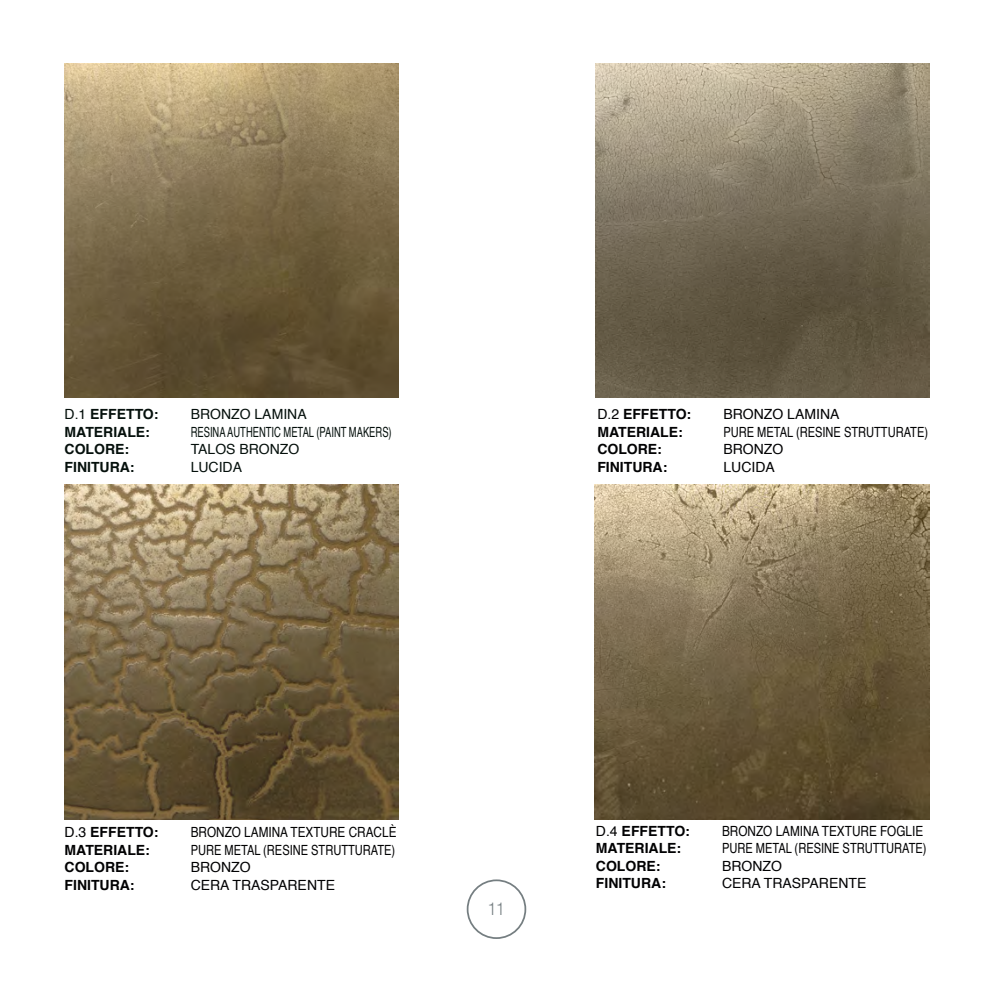
<style>
.page{position:relative;width:993px;height:993px;background:#fff}
.page>*{position:absolute;margin:0;border:0;box-sizing:border-box;transform-origin:0 0}
.t1{font:300 condensed 17.5px "Helvetica Neue LT Std";color:#757e81}
.t2{font:700 14px "Helvetica";color:#020203}
.t3{font:14px "Helvetica";color:#020203;scale:.79 1}
.t4{font:14px "Helvetica";color:#020203}
.t5{font:14px "Helvetica";color:#020203;scale:.84 1}
.t6{font:700 14px "Helvetica";color:#05100c}
.t7{font:14px "Helvetica";color:#05100c;scale:.67 1}
.t8{font:14px "Helvetica";color:#05100c}
.s1{font-weight:400}
</style>
<div class="page">
<div style="left:466px;top:879px;width:60px;height:59px;border:2px solid #757e81;border-radius:50%"></div>
<img style="left:595px;top:63px;width:334px;height:334px">
<img style="left:64px;top:484px;width:334px;height:335px">
<img style="left:65px;top:63px;width:333px;height:334px">
<svg style="left:64px;top:396px;width:95px;height:2px"></svg>
<svg style="left:187px;top:389px;width:207px;height:9px;background:#5a4a2c"></svg>
<img style="left:594px;top:484px;width:335px;height:335px">
<p class="t6" style="left:65px;top:402px;width:95px"><span class="s1">D.1</span> EFFETTO:</p>
<p class="t8" style="left:191px;top:403px;width:117px">BRONZO LAMINA</p>
<p class="t6" style="left:65px;top:420px;width:87px">MATERIALE:</p>
<p class="t7" style="left:191px;top:420px;width:301px">RESINA AUTHENTIC METAL (PAINT MAKERS)</p>
<p class="t6" style="left:65px;top:437px;width:66px">COLORE:</p>
<p class="t8" style="left:191px;top:438px;width:110px">TALOS BRONZO</p>
<p class="t6" style="left:65px;top:455px;width:71px">FINITURA:</p>
<p class="t8" style="left:191px;top:455px;width:53px">LUCIDA</p>
<p class="t2" style="left:597px;top:402px;width:95px"><span class="s1">D.2</span> EFFETTO:</p>
<p class="t4" style="left:723px;top:403px;width:117px">BRONZO LAMINA</p>
<p class="t2" style="left:597px;top:420px;width:87px">MATERIALE:</p>
<p class="t3" style="left:723px;top:420px;width:260px">PURE METAL (RESINE STRUTTURATE)</p>
<p class="t2" style="left:597px;top:437px;width:66px">COLORE:</p>
<p class="t4" style="left:723px;top:438px;width:61px">BRONZO</p>
<p class="t2" style="left:597px;top:455px;width:71px">FINITURA:</p>
<p class="t4" style="left:723px;top:455px;width:53px">LUCIDA</p>
<p class="t2" style="left:65px;top:820px;width:95px"><span class="s1">D.3</span> EFFETTO:</p>
<p class="t5" style="left:191px;top:821px;width:246px">BRONZO LAMINA TEXTURE CRACLÈ</p>
<p class="t2" style="left:65px;top:838px;width:87px">MATERIALE:</p>
<p class="t3" style="left:191px;top:838px;width:260px">PURE METAL (RESINE STRUTTURATE)</p>
<p class="t2" style="left:65px;top:855px;width:66px">COLORE:</p>
<p class="t4" style="left:191px;top:856px;width:61px">BRONZO</p>
<p class="t2" style="left:65px;top:873px;width:71px">FINITURA:</p>
<p class="t4" style="left:191px;top:873px;width:146px">CERA TRASPARENTE</p>
<p class="t1" style="left:488px;top:898px;width:18px">11</p>
<p class="t2" style="left:595px;top:819px;width:95px"><span class="s1">D.4</span> EFFETTO:</p>
<p class="t5" style="left:721px;top:819px;width:241px">BRONZO LAMINA TEXTURE FOGLIE</p>
<p class="t2" style="left:595px;top:836px;width:87px">MATERIALE:</p>
<p class="t3" style="left:721px;top:837px;width:260px">PURE METAL (RESINE STRUTTURATE)</p>
<p class="t2" style="left:595px;top:854px;width:66px">COLORE:</p>
<p class="t4" style="left:721px;top:854px;width:61px">BRONZO</p>
<p class="t2" style="left:595px;top:871px;width:71px">FINITURA:</p>
<p class="t4" style="left:721px;top:872px;width:146px">CERA TRASPARENTE</p>
</div>
